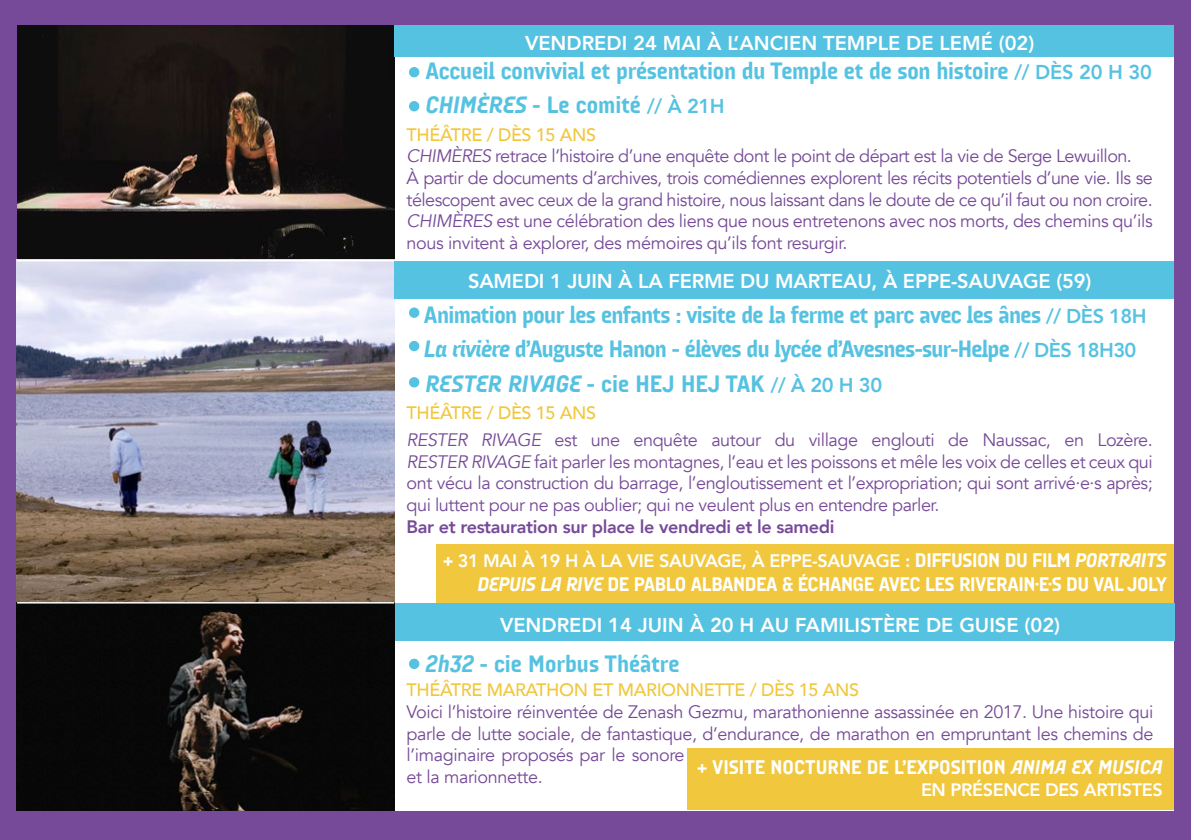
<style>
.page{position:relative;width:1191px;height:840px;background:#fff}
.page>*{position:absolute;margin:0;border:0;box-sizing:border-box;transform-origin:0 0}
.t1{font:24px/34.4px "Audimat 3000 Mi gras";letter-spacing:-.025em;color:#56c2e1}
.t2{font:24px "Audimat 3000 Mi gras";color:#56c2e1}
.t3{font:800 20px "Avenir";color:#fff}
.t4{font:20px "Audimat 3000 Mi gras";letter-spacing:-.02em;color:#fff}
.t5{font:20px "Audimat 3000 Mi gras";color:#fff}
.t6{font:18px/21.6px "Avenir";letter-spacing:-.025em;color:#764a98}
.t7{font:800 18px/34px "Avenir";letter-spacing:-.02em;color:#764a98}
.t8{font:500 18px "Avenir";letter-spacing:-.02em;color:#f1c73d}
.t9{font:800 18px "Avenir";letter-spacing:-.02em;color:#fff}
.s1{font-family:"Avenir";font-weight:800;font-size:20px}
.s2{font-family:"Audimat 3000 Mi gras Italique"}
.s3{font-weight:500;color:#f1c73d}
.s4{font-style:italic}
.s5{font-family:"Audimat 3000 Mi gras";font-weight:400;font-size:20px;color:#fff}
.s6{color:#fff}
.s7{font-family:"Audimat 3000 Mi gras Italique";font-weight:400;font-size:20px;color:#fff}
</style>
<div class="page">
<div style="left:0;top:0;width:1191px;height:839px;background:#764a98"></div>
<div style="left:394px;top:26px;width:780px;height:783px;background:#fff"></div>
<img style="left:17px;top:26px;width:377px;height:783px">
<div style="left:394px;top:26px;width:780px;height:31px;background:#56c2e1"></div>
<div style="left:394px;top:261px;width:780px;height:38px;background:#56c2e1"></div>
<div style="left:437px;top:544px;width:737px;height:59px;background:#f1c73d"></div>
<div style="left:395px;top:603px;width:779px;height:37px;background:#56c2e1"></div>
<hr style="left:17px;top:260px;width:377px;height:1px;background:#fff">
<hr style="left:17px;top:601px;width:377px;height:2px;background:#fff">
<div style="left:687px;top:748px;width:487px;height:61px;background:#f1c73d"></div>
<div style="left:409px;top:67px;width:10px;height:10px;background:#56c2e1;border-radius:50%"></div>
<div style="left:409px;top:101px;width:10px;height:10px;background:#56c2e1;border-radius:50%"></div>
<div style="left:409px;top:307px;width:10px;height:11px;background:#56c2e1;border-radius:50%"></div>
<div style="left:409px;top:341px;width:10px;height:10px;background:#56c2e1;border-radius:50%"></div>
<div style="left:409px;top:658px;width:10px;height:10px;background:#56c2e1;border-radius:50%"></div>
<div style="left:409px;top:377px;width:10px;height:10px;background:#56c2e1;border-radius:50%"></div>
<p class="t3" style="left:525px;top:28px;width:511px">VENDREDI 24 MAI À L’ANCIEN TEMPLE DE LEMÉ (02)</p>
<h1 class="t1" style="left:425px;top:53px;width:728px">Accueil convivial et présentation du Temple et de son histoire <span class="s1">// DÈS 20 H 30<br></span><span class="s2">CHIMÈRES</span> - Le comité <span class="s1">// À 21H</span></h1>
<p class="t6" style="left:406px;top:124px;width:748px"><span class="s3">THÉÂTRE / DÈS 15 ANS<br></span><span class="s4">CHIMÈRES</span> retrace l’histoire d’une enquête dont le point de départ est la vie de Serge Lewuillon.<br>À partir de documents d’archives, trois comédiennes explorent les récits potentiels d’une vie. Ils se télescopent avec ceux de la grand histoire, nous laissant dans le doute de ce qu’il faut ou non croire.<br><span class="s4">CHIMÈRES</span> est une célébration des liens que nous entretenons avec nos morts, des chemins qu’ils nous invitent à explorer, des mémoires qu’ils font resurgir.</p>
<p class="t3" style="left:468px;top:265px;width:624px">SAMEDI 1 JUIN À LA FERME DU MARTEAU, À EPPE-SAUVAGE (59)</p>
<h1 class="t1" style="left:424px;top:296px;width:724px">Animation pour les enfants : visite de la ferme et parc avec les ânes <span class="s1">// DÈS 18H<br></span><span class="s2">La rivière</span> d’Auguste Hanon - élèves du lycée d’Avesnes-sur-Helpe <span class="s1">// DÈS 18H30<br></span><span class="s2">RESTER RIVAGE</span> - cie HEJ HEJ TAK <span class="s1">// À 20 H 30</span></h1>
<p class="t6" style="left:406px;top:399px;width:748px;line-height:27.2px"><span class="s3">THÉÂTRE / DÈS 15 ANS<br></span><span class="s4">RESTER RIVAGE</span> est une enquête autour du village englouti de Naussac, en Lozère.</p>
<p class="t6" style="left:406px;top:451px;width:748px;text-align:justify"><span class="s4">RESTER RIVAGE</span> fait parler les montagnes, l’eau et les poissons et mêle les voix de celles et ceux qui ont vécu la construction du barrage, l’engloutissement et l’expropriation; qui sont arrivé·e·s après; qui luttent pour ne pas oublier; qui ne veulent plus en entendre parler.</p>
<p class="t7" style="left:443px;top:509px;width:724px;text-indent:-37px">Bar et restauration sur place le vendredi et le samedi<br><span class="s5">+</span> <span class="s6">31 MAI À 19 H À LA VIE SAUVAGE, À EPPE-SAUVAGE :</span> <span class="s5">DIFFUSION DU FILM</span> <span class="s7">PORTRAITS</span></p>
<p class="t4" style="left:477px;top:571px;width:691px"><span class="s2">DEPUIS LA RIVE</span> DE PABLO ALBANDEA &amp; ÉCHANGE AVEC LES RIVERAIN·E·S DU VAL JOLY</p>
<p class="t3" style="left:500px;top:609px;width:561px">VENDREDI 14 JUIN À 20 H AU FAMILISTÈRE DE GUISE (02)</p>
<h1 class="t2" style="left:425px;top:649px;width:256px"><span class="s2">2h32</span> - cie Morbus Théâtre</h1>
<p class="t8" style="left:406px;top:674px;width:454px">THÉÂTRE MARATHON ET MARIONNETTE / DÈS 15 ANS</p>
<p class="t6" style="left:406px;top:701px;width:748px">Voici l’histoire réinventée de Zenash Gezmu, marathonienne assassinée en 2017. Une histoire qui parle de lutte sociale, de fantastique, d’endurance, de marathon en empruntant les chemins de l’imaginaire proposés par le sonore<br>et la marionnette.</p>
<p class="t5" style="left:697px;top:755px;width:467px">+ VISITE NOCTURNE DE L’EXPOSITION <span class="s2">ANIMA EX MUSICA</span></p>
<p class="t9" style="left:921px;top:775px;width:243px">EN PRÉSENCE DES ARTISTES</p>
</div>
